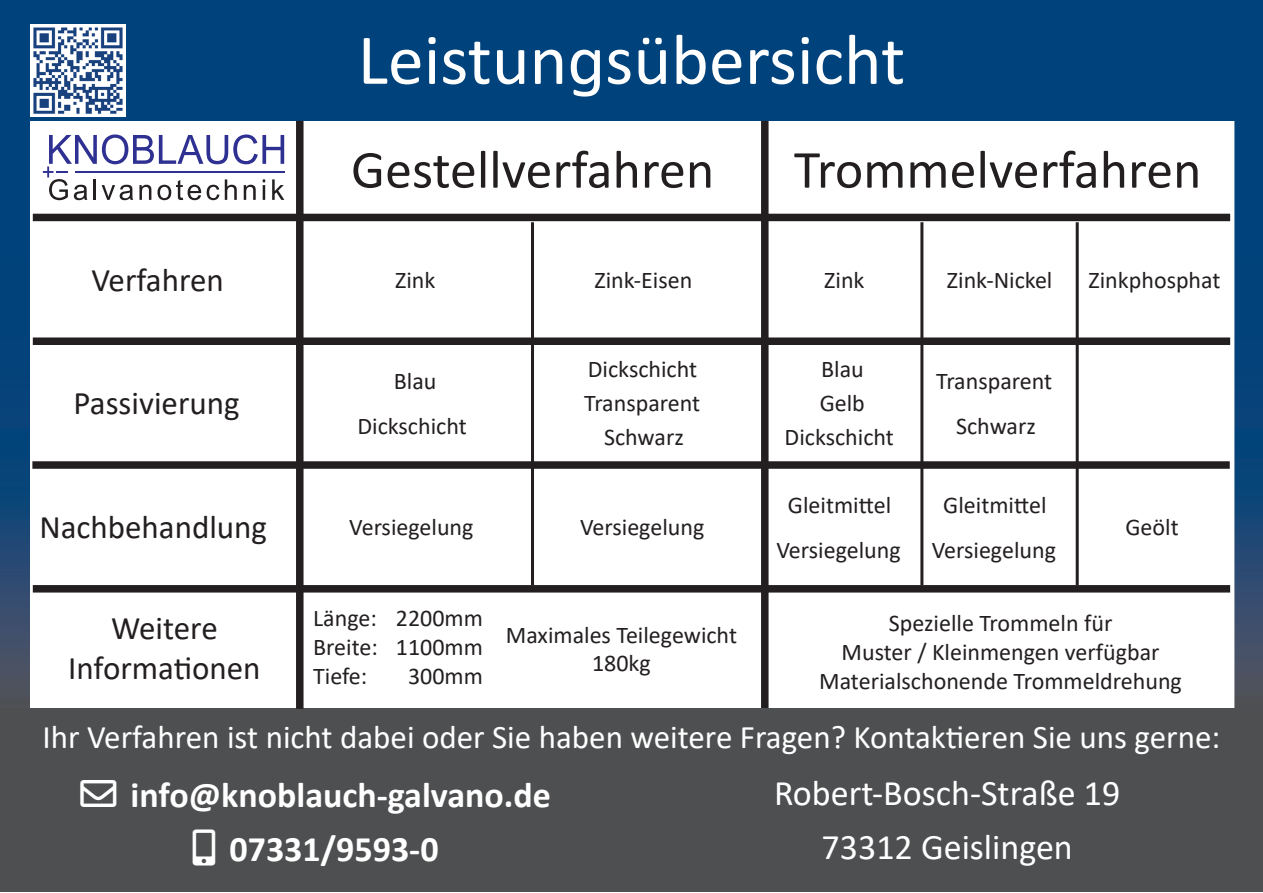
<style>
.page{position:relative;width:1263px;height:893px;background:#fff}
.page>*{position:absolute;margin:0;border:0;box-sizing:border-box;transform-origin:0 0}
.t1{font:72px "Calibri";color:#fff}
.t2{font:54px "Calibri";color:#231f20}
.t3{font:700 36px "Calibri";color:#fff}
.t4{font:36px "Calibri";color:#fff}
.t5{font:33px "Calibri";color:#fff}
.t6{font:33px/39.6px "Calibri";color:#231f20;text-align:center}
.t7{font:24px "Calibri";color:#231f20}
</style>
<div class="page">
<div style="left:0;top:0;width:1263px;height:121px;background:#00427b"></div>
<svg style="left:43px;top:134px;width:241px;height:66px"></svg>
<hr style="left:75px;top:171px;width:209px;height:2px;background:#2e3092">
<div style="left:33px;top:214px;width:1197px;height:7px;background:#231f20"></div>
<div style="left:761px;top:121px;width:7px;height:588px;background:#231f20"></div>
<div style="left:0;top:709px;width:1263px;height:183px;background:#4e4f50"></div>
<svg style="left:0;top:121px;width:30px;height:588px;background:#144675"></svg>
<svg style="left:1234px;top:121px;width:29px;height:588px;background:#184877"></svg>
<div style="left:296px;top:121px;width:8px;height:588px;background:#231f20"></div>
<div style="left:33px;top:337px;width:1197px;height:8px;background:#231f20"></div>
<div style="left:32px;top:461px;width:1198px;height:8px;background:#231f20"></div>
<div style="left:33px;top:585px;width:1197px;height:8px;background:#231f20"></div>
<hr style="left:531px;top:222px;width:3px;height:363px;background:#231f20">
<hr style="left:920px;top:222px;width:3px;height:363px;background:#231f20">
<hr style="left:1076px;top:222px;width:3px;height:363px;background:#231f20">
<img style="left:30px;top:24px;width:96px;height:93px">
<p class="t1" style="left:358px;top:10px;width:549px">Leistungsübersicht</p>
<p class="t6" style="left:92px;top:259px;width:134px">Verfahren</p>
<p class="t6" style="left:74px;top:383px;width:168px">Passivierung</p>
<p class="t6" style="left:39px;top:506px;width:229px">Nachbehandlung</p>
<p class="t2" style="left:351px;top:132px;width:365px">Gestellverfahren</p>
<p class="t2" style="left:794px;top:132px;width:409px">Trommelverfahren</p>
<p class="t7" style="left:395px;top:263px;width:42px">Zink</p>
<p class="t7" style="left:594px;top:263px;width:99px">Zink-Eisen</p>
<p class="t7" style="left:824px;top:263px;width:42px">Zink</p>
<p class="t7" style="left:947px;top:263px;width:107px">Zink-Nickel</p>
<p class="t7" style="left:1088px;top:263px;width:134px">Zinkphosphat</p>
<p class="t7" style="left:394px;top:364px;width:44px">Blau</p>
<p class="t7" style="left:357px;top:409px;width:111px">Dickschicht</p>
<p class="t7" style="left:588px;top:353px;width:111px">Dickschicht</p>
<p class="t7" style="left:584px;top:387px;width:118px">Transparent</p>
<p class="t7" style="left:604px;top:421px;width:81px">Schwarz</p>
<p class="t7" style="left:821px;top:353px;width:44px">Blau</p>
<p class="t7" style="left:820px;top:387px;width:47px">Gelb</p>
<p class="t7" style="left:785px;top:421px;width:111px">Dickschicht</p>
<p class="t7" style="left:936px;top:364px;width:118px">Transparent</p>
<p class="t7" style="left:956px;top:409px;width:81px">Schwarz</p>
<p class="t7" style="left:788px;top:488px;width:105px">Gleitmittel</p>
<p class="t7" style="left:943px;top:488px;width:105px">Gleitmittel</p>
<p class="t7" style="left:349px;top:511px;width:126px">Versiegelung</p>
<p class="t7" style="left:580px;top:511px;width:126px">Versiegelung</p>
<p class="t7" style="left:776px;top:533px;width:126px">Versiegelung</p>
<p class="t7" style="left:932px;top:533px;width:126px">Versiegelung</p>
<p class="t7" style="left:1125px;top:511px;width:55px">Geölt</p>
<p class="t6" style="left:68px;top:608px;width:194px">Weitere<br>Informationen</p>
<p class="t7" style="left:313px;top:602px;width:171px">Länge: 2200mm</p>
<p class="t7" style="left:313px;top:630px;width:171px">Breite: 1100mm</p>
<p class="t7" style="left:313px;top:659px;width:56px">Tiefe:</p>
<p class="t7" style="left:408px;top:659px;width:76px">300mm</p>
<p class="t7" style="left:506px;top:618px;width:233px">Maximales Teilegewicht</p>
<p class="t7" style="left:592px;top:647px;width:60px">180kg</p>
<p class="t7" style="left:889px;top:607px;width:225px">Spezielle Trommeln für</p>
<p class="t7" style="left:841px;top:636px;width:319px">Muster / Kleinmengen verfügbar</p>
<p class="t7" style="left:819px;top:664px;width:364px">Materialschonende Trommeldrehung</p>
<p class="t5" style="left:43px;top:714px;width:1179px">Ihr Verfahren ist nicht dabei oder Sie haben weitere Fragen? Kontaktieren Sie uns gerne:</p>
<p class="t3" style="left:81px;top:769px;width:472px">→ info@knoblauch-galvano.de</p>
<p class="t3" style="left:230px;top:823px;width:211px">07331/9593-0</p>
<p class="t4" style="left:774px;top:768px;width:348px">Robert-Bosch-Straße 19</p>
<p class="t4" style="left:822px;top:822px;width:253px">73312 Geislingen</p>
</div>
